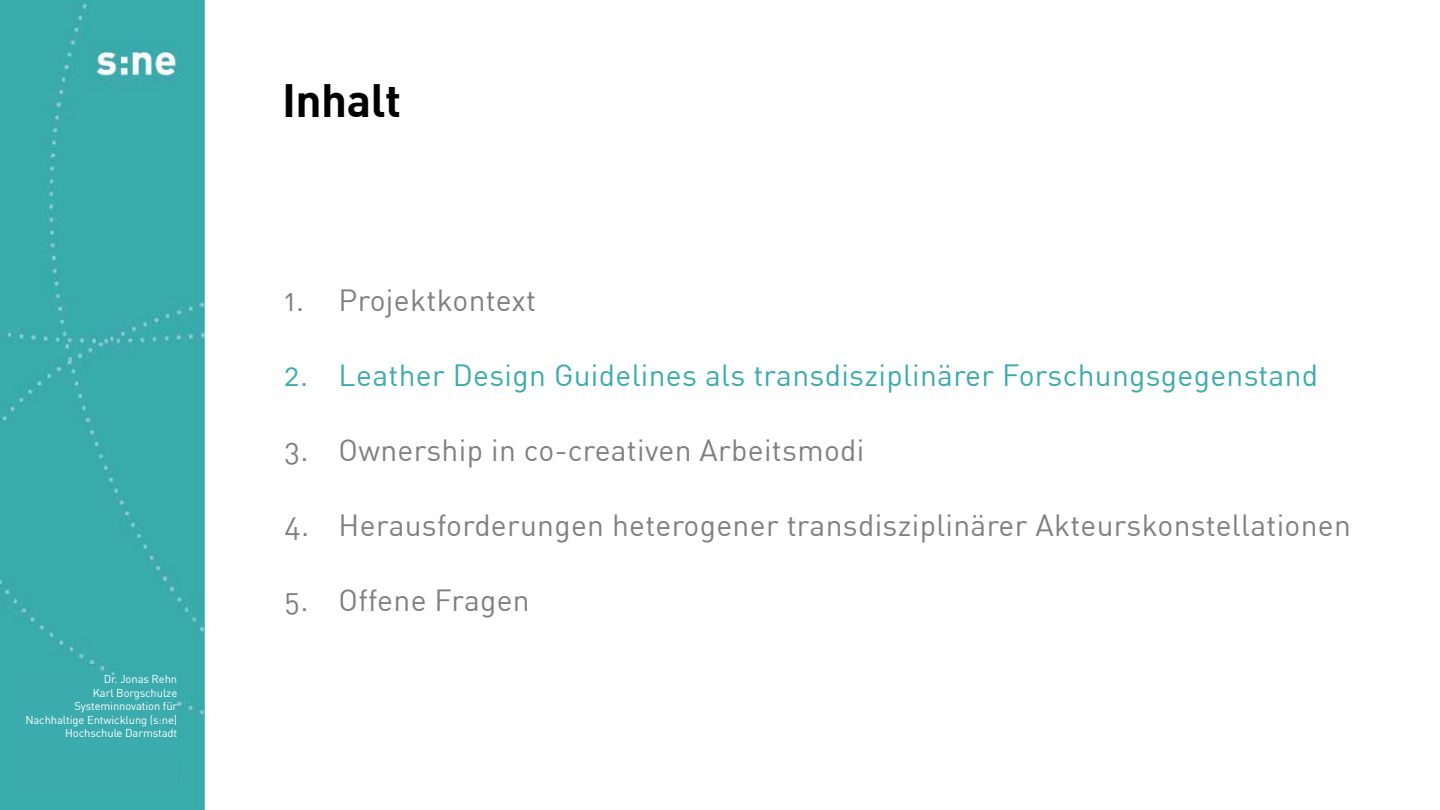
<style>
.page{position:relative;width:1440px;height:810px;background:#fff}
.page>*{position:absolute;margin:0;border:0;box-sizing:border-box;transform-origin:0 0}
.t1{font:700 45.75px "HDADIN Office";color:#000}
.t2{font:30px "HDADIN Office";letter-spacing:.02em;color:#808080}
.t3{font:30px "HDADIN Office";letter-spacing:.02em;color:#3babae}
.t4{font:11.25px/13.5px "HDADIN Office";color:#fff;text-align:right}
</style>
<div class="page">
<div style="left:0;top:1px;width:207px;height:809px;background:#39abac"></div>
<div style="left:15px;top:675px;width:162px;height:115px;background:#3babae"></div>
<p class="t4" style="left:25px;top:672px;width:153px">Dr. Jonas Rehn<br>Karl Borgschulze<br>Systeminnovation für<br>Nachhaltige Entwicklung (s:ne)<br>Hochschule Darmstadt</p>
<h1 class="t1" style="left:282px;top:70px;width:120px">Inhalt</h1>
<p class="t2" style="left:285px;top:281px;width:253px">1. Projektkontext</p>
<p class="t3" style="left:285px;top:356px;width:1035px">2. Leather Design Guidelines als transdisziplinärer Forschungsgegenstand</p>
<p class="t2" style="left:285px;top:431px;width:581px">3. Ownership in co-creativen Arbeitsmodi</p>
<p class="t2" style="left:285px;top:506px;width:1068px">4. Herausforderungen heterogener transdisziplinärer Akteurskonstellationen</p>
<p class="t2" style="left:285px;top:581px;width:246px">5. Offene Fragen</p>
</div>
